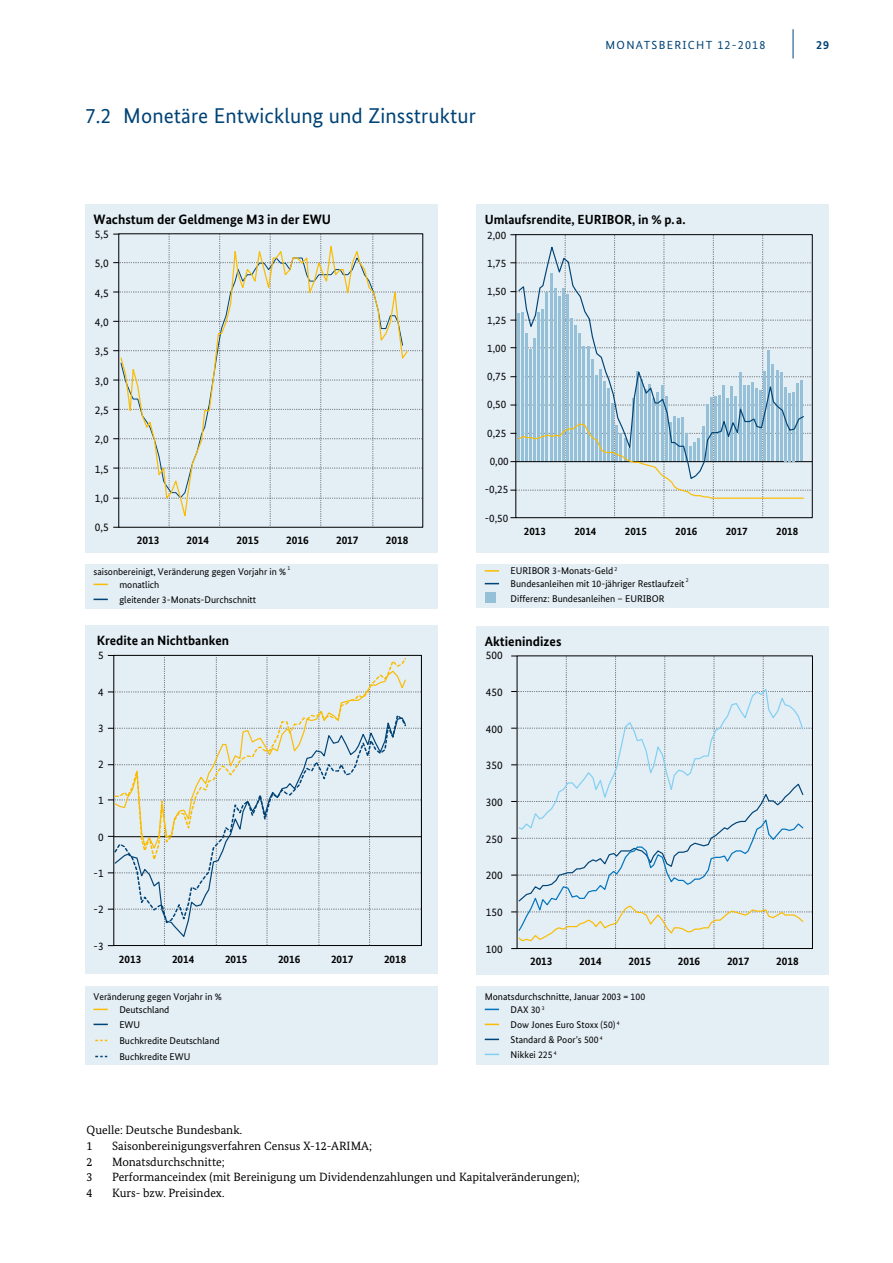
<style>
.page{position:relative;width:893px;height:1263px;background:#fff}
.page>*{position:absolute;margin:0;border:0;box-sizing:border-box;transform-origin:0 0}
.t1{font:21.3px "Bundes Sans";letter-spacing:.005em;color:#004376}
.t2{font:700 13.5px "Bundes Sans";color:#000}
.t3{font:700 13.35px "Bundes Sans";color:#000}
.t4{font:700 13.2px "Bundes Sans";color:#000}
.t5{font:12px/15.8px "Bundes Serif";color:#000}
.t6{font:700 12px "Bundes Sans";color:#004376}
.t7{font:11.7px "Bundes Sans";letter-spacing:.11em;color:#004376}
.t8{font:11.25px "Bundes Sans";color:#000}
.t9{font:700 11.25px "Bundes Sans";color:#000}
.t10{font:11.1px "Bundes Sans";color:#000}
.t11{font:700 11.1px "Bundes Sans";color:#000}
.t12{font:9.75px/15px "Bundes Sans";color:#000}
.t13{font:5.7px "Bundes Sans";color:#000}
.s1{font-size:12px}
</style>
<div class="page">
<hr style="left:793px;top:29px;width:1px;height:30px;background:#004376">
<div style="left:85px;top:564px;width:353px;height:44px;background:#e3eef5"></div>
<svg style="left:94px;top:584px;width:14px;height:1px"></svg>
<svg style="left:94px;top:599px;width:14px;height:1px"></svg>
<div style="left:85px;top:986px;width:353px;height:79px;background:#e3eef5"></div>
<svg style="left:94px;top:1009px;width:14px;height:1px"></svg>
<svg style="left:94px;top:1024px;width:14px;height:1px"></svg>
<div style="left:476px;top:986px;width:353px;height:79px;background:#e3eef5"></div>
<svg style="left:485px;top:1009px;width:14px;height:1px"></svg>
<svg style="left:485px;top:1024px;width:14px;height:1px"></svg>
<svg style="left:485px;top:1039px;width:14px;height:1px"></svg>
<svg style="left:485px;top:1054px;width:14px;height:1px"></svg>
<div style="left:476px;top:564px;width:353px;height:44px;background:#e3eef5"></div>
<svg style="left:485px;top:570px;width:14px;height:2px"></svg>
<svg style="left:485px;top:583px;width:14px;height:1px"></svg>
<div style="left:485px;top:592px;width:10px;height:11px;background:#95c0d7"></div>
<div style="left:85px;top:204px;width:353px;height:349px;background:#e3eef5"></div>
<svg style="left:113px;top:234px;width:310px;height:294px"></svg>
<svg style="left:120px;top:238px;width:289px;height:284px"></svg>
<div style="left:476px;top:205px;width:353px;height:348px;background:#e3eef5"></div>
<svg style="left:510px;top:234px;width:302px;height:284px"></svg>
<div style="left:85px;top:625px;width:353px;height:349px;background:#e3eef5"></div>
<div style="left:113px;top:655px;width:309px;height:291px;border:1px solid #000"></div>
<svg style="left:113px;top:716px;width:294px;height:223px"></svg>
<svg style="left:114px;top:658px;width:292px;height:57px"></svg>
<svg style="left:114px;top:715px;width:292px;height:208px"></svg>
<div style="left:476px;top:626px;width:353px;height:349px;background:#e3eef5"></div>
<svg style="left:511px;top:655px;width:302px;height:293px"></svg>
<h1 class="t1" style="left:85px;top:103px;width:392px">7.2 Monetäre Entwicklung und Zinsstruktur</h1>
<p class="t7" style="left:606px;top:38px;width:161px">MONATSBERICHT <span class="s1">12-2018</span></p>
<p class="t6" style="left:816px;top:37px;width:15px">29</p>
<h2 class="t2" style="left:94px;top:211px;width:239px">Wachstum der Geldmenge M3 in der EWU</h2>
<h3 class="t4" style="left:485px;top:212px;width:202px">Umlaufsrendite, EURIBOR, in % p. a.</h3>
<p class="t8" style="left:95px;top:227px;width:15px">5,5</p>
<p class="t10" style="left:487px;top:228px;width:21px">2,00</p>
<p class="t8" style="left:95px;top:257px;width:15px">5,0</p>
<p class="t10" style="left:487px;top:256px;width:21px">1,75</p>
<p class="t8" style="left:95px;top:286px;width:15px">4,5</p>
<p class="t8" style="left:95px;top:315px;width:15px">4,0</p>
<p class="t10" style="left:487px;top:285px;width:21px">1,50</p>
<p class="t10" style="left:487px;top:313px;width:21px">1,25</p>
<p class="t8" style="left:95px;top:345px;width:15px">3,5</p>
<p class="t10" style="left:487px;top:341px;width:21px">1,00</p>
<p class="t8" style="left:95px;top:374px;width:15px">3,0</p>
<p class="t10" style="left:487px;top:370px;width:21px">0,75</p>
<p class="t8" style="left:95px;top:403px;width:15px">2,5</p>
<p class="t10" style="left:487px;top:398px;width:21px">0,50</p>
<p class="t8" style="left:95px;top:433px;width:15px">2,0</p>
<p class="t10" style="left:487px;top:426px;width:21px">0,25</p>
<p class="t8" style="left:95px;top:462px;width:15px">1,5</p>
<p class="t10" style="left:490px;top:454px;width:21px">0,00</p>
<p class="t8" style="left:95px;top:491px;width:15px">1,0</p>
<p class="t10" style="left:485px;top:483px;width:25px">-0,25</p>
<p class="t8" style="left:95px;top:521px;width:15px">0,5</p>
<p class="t10" style="left:485px;top:511px;width:25px">-0,50</p>
<p class="t11" style="left:524px;top:524px;width:24px">2013</p>
<p class="t11" style="left:574px;top:524px;width:24px">2014</p>
<p class="t11" style="left:625px;top:524px;width:24px">2015</p>
<p class="t11" style="left:675px;top:524px;width:24px">2016</p>
<p class="t11" style="left:726px;top:524px;width:24px">2017</p>
<p class="t11" style="left:776px;top:524px;width:24px">2018</p>
<p class="t9" style="left:137px;top:534px;width:24px">2013</p>
<p class="t9" style="left:187px;top:534px;width:24px">2014</p>
<p class="t9" style="left:236px;top:534px;width:24px">2015</p>
<p class="t9" style="left:286px;top:534px;width:24px">2016</p>
<p class="t9" style="left:336px;top:534px;width:24px">2017</p>
<p class="t9" style="left:386px;top:534px;width:24px">2018</p>
<p class="t12" style="left:94px;top:564px;width:194px">saisonbereinigt, Veränderung gegen Vorjahr in %</p>
<p class="t13" style="left:287px;top:564px;width:4px">1</p>
<p class="t12" style="left:119px;top:577px;width:138px">monatlich<br>gleitender 3-Monats-Durchschnitt</p>
<p class="t12" style="left:511px;top:564px;width:175px;line-height:12.8px">EURIBOR 3-Monats-Geld <sup>2<br></sup>Bundesanleihen mit 10-jähriger Restlaufzeit</p>
<p class="t13" style="left:686px;top:576px;width:4px">2</p>
<p class="t12" style="left:511px;top:591px;width:155px">Differenz: Bundesanleihen – EURIBOR</p>
<h3 class="t3" style="left:97px;top:633px;width:134px">Kredite an Nichtbanken</h3>
<h2 class="t2" style="left:485px;top:633px;width:78px">Aktienindizes</h2>
<p class="t10" style="left:98px;top:649px;width:7px">5</p>
<p class="t8" style="left:486px;top:649px;width:18px">500</p>
<p class="t10" style="left:98px;top:685px;width:7px">4</p>
<p class="t8" style="left:486px;top:685px;width:18px">450</p>
<p class="t10" style="left:98px;top:721px;width:7px">3</p>
<p class="t8" style="left:486px;top:722px;width:18px">400</p>
<p class="t10" style="left:98px;top:757px;width:7px">2</p>
<p class="t8" style="left:486px;top:759px;width:18px">350</p>
<p class="t10" style="left:98px;top:794px;width:7px">1</p>
<p class="t8" style="left:486px;top:795px;width:18px">300</p>
<p class="t10" style="left:98px;top:830px;width:7px">0</p>
<p class="t8" style="left:486px;top:832px;width:18px">250</p>
<p class="t10" style="left:94px;top:866px;width:12px">-1</p>
<p class="t8" style="left:486px;top:869px;width:18px">200</p>
<p class="t10" style="left:94px;top:903px;width:12px">-2</p>
<p class="t8" style="left:486px;top:905px;width:18px">150</p>
<p class="t10" style="left:94px;top:939px;width:12px">-3</p>
<p class="t8" style="left:486px;top:942px;width:18px">100</p>
<p class="t11" style="left:119px;top:952px;width:24px">2013</p>
<p class="t11" style="left:172px;top:952px;width:24px">2014</p>
<p class="t11" style="left:225px;top:952px;width:24px">2015</p>
<p class="t11" style="left:278px;top:952px;width:24px">2016</p>
<p class="t11" style="left:331px;top:952px;width:24px">2017</p>
<p class="t11" style="left:384px;top:952px;width:24px">2018</p>
<p class="t9" style="left:530px;top:954px;width:24px">2013</p>
<p class="t9" style="left:579px;top:954px;width:24px">2014</p>
<p class="t9" style="left:628px;top:954px;width:24px">2015</p>
<p class="t9" style="left:678px;top:954px;width:24px">2016</p>
<p class="t9" style="left:727px;top:954px;width:24px">2017</p>
<p class="t9" style="left:776px;top:954px;width:24px">2018</p>
<p class="t12" style="left:119px;top:989px;width:104px;line-height:13.5px;text-indent:-26px">Veränderung gegen Vorjahr in %<br>Deutschland</p>
<p class="t12" style="left:119px;top:1017px;width:102px;line-height:16px">EWU<br>Buchkredite Deutschland<br>Buchkredite EWU</p>
<p class="t12" style="left:511px;top:989px;width:136px;line-height:13.5px;text-indent:-26px">Monatsdurchschnitte, Januar 2003 = 100<br>DAX 30 <sup>3</sup></p>
<p class="t12" style="left:511px;top:1017px;width:111px">Dow Jones Euro Stoxx (50) <sup>4<br></sup>Standard &amp; Poor’s 500 <sup>4<br></sup>Nikkei 225 <sup>4</sup></p>
<p class="t5" style="left:87px;top:1122px;width:157px">Quelle: Deutsche Bundesbank.<br>1</p>
<p class="t5" style="left:112px;top:1138px;width:261px">Saisonbereinigungsverfahren Census X-12-ARIMA;</p>
<p class="t5" style="left:87px;top:1153px;width:7px">2</p>
<p class="t5" style="left:112px;top:1153px;width:114px">Monatsdurchschnitte;</p>
<p class="t5" style="left:87px;top:1169px;width:7px">3</p>
<p class="t5" style="left:112px;top:1169px;width:469px">Performanceindex (mit Bereinigung um Dividendenzahlungen und Kapitalveränderungen);</p>
<p class="t5" style="left:87px;top:1185px;width:7px">4</p>
<p class="t5" style="left:112px;top:1185px;width:114px">Kurs- bzw. Preisindex.</p>
</div>
